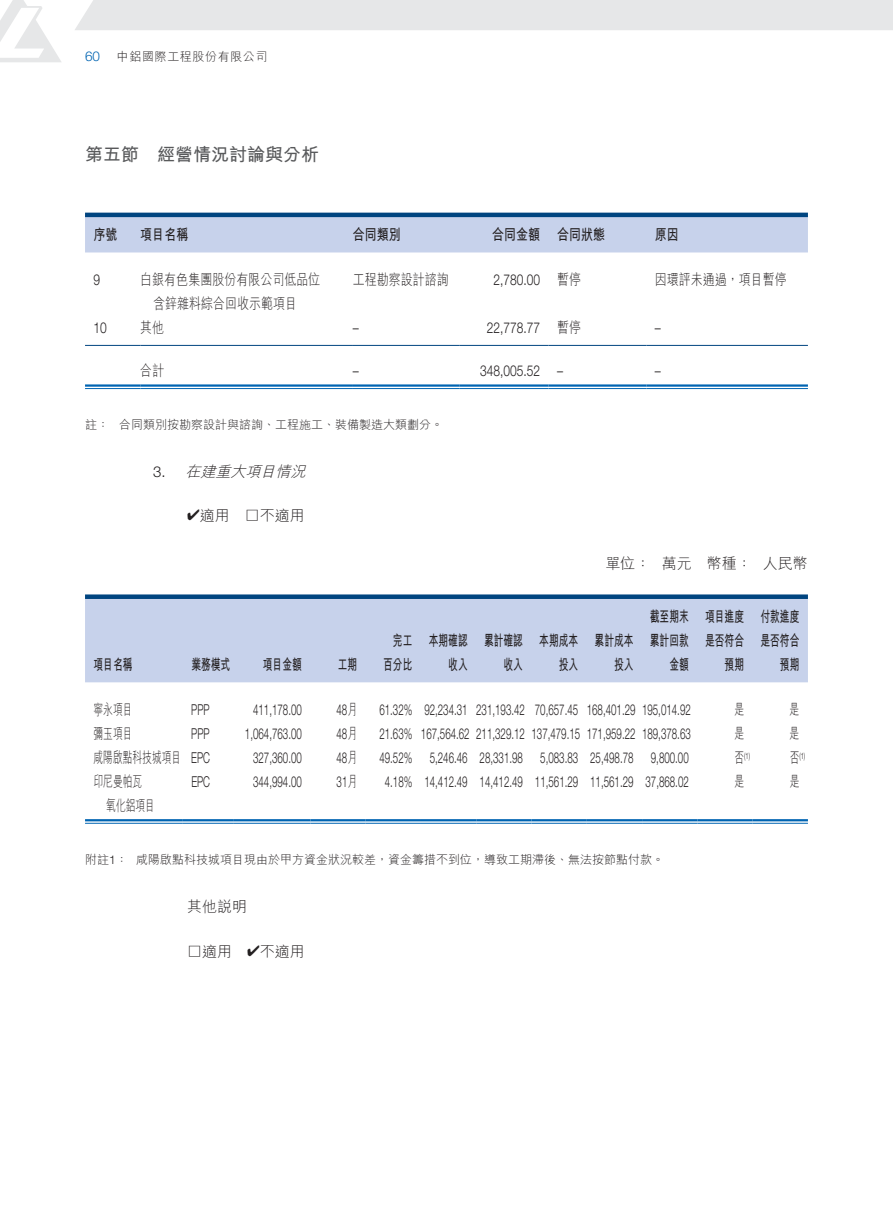
<style>
.page{position:relative;width:893px;height:1212px;background:#fff}
.page>*{position:absolute;margin:0;border:0;box-sizing:border-box;transform-origin:0 0}
.t1{font:18px "M Hei HK Bold E Ten B5 H";color:#58595b}
.t2{font:300 15px "Helvetica Neue LT Std";color:#231f20;scale:.65 1}
.t3{font:15px/24px "M Hei HK Bold E Ten B5 H";color:#231f20;text-align:right;scale:.65 1}
.t4{font:15px/24px "M Hei HK Light E Ten B5 H";color:#231f20;scale:.8 1}
.t5{font:300 15px "Helvetica Neue LT Std";color:#231f20;scale:.8 1}
.t6{font:15px/24px "M Hei HK Light E Ten B5 H";color:#231f20;scale:.65 1}
.t7{font:15px "M Hei HK Light E Ten B5 H";color:#231f20}
.t8{font:15px "M Hei HK Bold E Ten B5 H";color:#231f20;scale:.8 1}
.t9{font:italic 15px "M Hei HK Light E Ten B5 H";color:#231f20}
.t10{font:300 13.5px "Helvetica Neue LT Std";color:#0064b2}
.t11{font:12px "M Hei HK Light E Ten B5 H";color:#231f20}
.t12{font:12px "M Hei HK Light E Ten B5 H";letter-spacing:.05em;color:#231f20}
.t13{font:300 8.7px "Helvetica Neue LT Std";color:#231f20;scale:.65 1}
.s1{font-family:"M Hei HK Light E Ten B5 H";font-weight:400}
.s2{font-family:"Helvetica Neue LT Std";font-weight:300;font-style:normal}
.s3{font-family:"Helvetica Neue LT Std";font-weight:300}
.s4{font-family:"M Hei HK Light E Ten B5 H";font-weight:400;font-size:15px}
</style>
<div class="page">
<svg style="left:0;top:0;width:61px;height:62px"></svg>
<div style="left:75px;top:0;width:818px;height:30px;background:#e6e7e8"></div>
<div style="left:85px;top:217px;width:723px;height:35px;background:#c7d2eb"></div>
<hr style="left:85px;top:213px;width:723px;height:4px;background:#004580">
<hr style="left:85px;top:345px;width:55px;height:1px;background:#004580">
<hr style="left:140px;top:345px;width:213px;height:1px;background:#004580">
<hr style="left:353px;top:345px;width:106px;height:1px;background:#004580">
<hr style="left:459px;top:345px;width:90px;height:1px;background:#004580">
<hr style="left:549px;top:345px;width:97px;height:1px;background:#004580">
<hr style="left:646px;top:345px;width:162px;height:1px;background:#004580">
<hr style="left:85px;top:384px;width:55px;height:3px;background:#0064b2">
<hr style="left:85px;top:388px;width:55px;height:1px;background:#0064b2">
<hr style="left:140px;top:384px;width:213px;height:3px;background:#0064b2">
<hr style="left:140px;top:388px;width:213px;height:1px;background:#0064b2">
<hr style="left:353px;top:384px;width:106px;height:3px;background:#0064b2">
<hr style="left:353px;top:388px;width:106px;height:1px;background:#0064b2">
<hr style="left:459px;top:384px;width:90px;height:3px;background:#0064b2">
<hr style="left:459px;top:388px;width:90px;height:1px;background:#0064b2">
<hr style="left:549px;top:384px;width:97px;height:3px;background:#0064b2">
<hr style="left:549px;top:388px;width:97px;height:1px;background:#0064b2">
<hr style="left:646px;top:384px;width:162px;height:3px;background:#0064b2">
<hr style="left:646px;top:388px;width:162px;height:1px;background:#0064b2">
<div style="left:85px;top:599px;width:723px;height:83px;background:#c7d2eb"></div>
<div style="left:85px;top:594px;width:723px;height:5px;background:#004580"></div>
<hr style="left:85px;top:819px;width:98px;height:2px;background:#0064b2">
<hr style="left:85px;top:823px;width:98px;height:1px;background:#0064b2">
<hr style="left:183px;top:819px;width:51px;height:2px;background:#0064b2">
<hr style="left:183px;top:823px;width:51px;height:1px;background:#0064b2">
<hr style="left:234px;top:819px;width:76px;height:2px;background:#0064b2">
<hr style="left:234px;top:823px;width:76px;height:1px;background:#0064b2">
<hr style="left:310px;top:819px;width:56px;height:2px;background:#0064b2">
<hr style="left:310px;top:823px;width:56px;height:1px;background:#0064b2">
<hr style="left:366px;top:819px;width:55px;height:2px;background:#0064b2">
<hr style="left:366px;top:823px;width:55px;height:1px;background:#0064b2">
<hr style="left:421px;top:819px;width:55px;height:2px;background:#0064b2">
<hr style="left:421px;top:823px;width:55px;height:1px;background:#0064b2">
<hr style="left:476px;top:819px;width:55px;height:2px;background:#0064b2">
<hr style="left:476px;top:823px;width:55px;height:1px;background:#0064b2">
<hr style="left:531px;top:819px;width:56px;height:2px;background:#0064b2">
<hr style="left:531px;top:823px;width:56px;height:1px;background:#0064b2">
<hr style="left:587px;top:819px;width:55px;height:2px;background:#0064b2">
<hr style="left:587px;top:823px;width:55px;height:1px;background:#0064b2">
<hr style="left:642px;top:819px;width:55px;height:2px;background:#0064b2">
<hr style="left:642px;top:823px;width:55px;height:1px;background:#0064b2">
<hr style="left:697px;top:819px;width:56px;height:2px;background:#0064b2">
<hr style="left:697px;top:823px;width:56px;height:1px;background:#0064b2">
<hr style="left:753px;top:819px;width:55px;height:2px;background:#0064b2">
<hr style="left:753px;top:823px;width:55px;height:1px;background:#0064b2">
<p class="t10" style="left:85px;top:52px;width:17px">60</p>
<p class="t12" style="left:117px;top:52px;width:152px">中鋁國際工程股份有限公司</p>
<p class="t1" style="left:85px;top:147px;width:236px">第五節 經營情況討論與分析</p>
<p class="t8" style="left:94px;top:229px;width:32px">序號</p>
<p class="t8" style="left:140px;top:229px;width:62px">項目名稱</p>
<p class="t8" style="left:353px;top:229px;width:62px">合同類別</p>
<p class="t8" style="left:492px;top:229px;width:143px">合同金額 合同狀態</p>
<p class="t8" style="left:655px;top:229px;width:32px">原因</p>
<p class="t5" style="left:94px;top:274px;width:10px">9</p>
<p class="t4" style="left:153px;top:270px;width:211px;text-indent:-13px">白銀有色集團股份有限公司低品位含鋅雜料綜合回收示範項目</p>
<p class="t4" style="left:353px;top:270px;width:122px">工程勘察設計諮詢</p>
<p class="t5" style="left:493px;top:274px;width:111px">2,780.00 <span class="s1">暫停</span></p>
<p class="t4" style="left:655px;top:270px;width:167px">因環評未通過，項目暫停</p>
<p class="t5" style="left:94px;top:322px;width:18px">10</p>
<p class="t4" style="left:140px;top:318px;width:31px">其他</p>
<p class="t5" style="left:353px;top:322px;width:9px">–</p>
<p class="t5" style="left:487px;top:322px;width:119px">22,778.77 <span class="s1">暫停</span></p>
<p class="t5" style="left:655px;top:322px;width:9px">–</p>
<p class="t4" style="left:140px;top:361px;width:31px">合計</p>
<p class="t5" style="left:353px;top:366px;width:9px">–</p>
<p class="t5" style="left:480px;top:366px;width:105px">348,005.52 –</p>
<p class="t5" style="left:655px;top:366px;width:9px">–</p>
<p class="t11" style="left:85px;top:420px;width:360px">註： 合同類別按勘察設計與諮詢、工程施工、裝備製造大類劃分。</p>
<p class="t9" style="left:153px;top:466px;width:158px"><span class="s2">3 .</span> 在建重大項目情況</p>
<p class="t7" style="left:187px;top:509px;width:119px">✔適用 □不適用</p>
<p class="t7" style="left:605px;top:557px;width:204px">單位： 萬元 幣種： 人民幣</p>
<p class="t3" style="left:94px;top:654px;width:61px">項目名稱</p>
<p class="t3" style="left:191px;top:654px;width:61px">業務模式</p>
<p class="t3" style="left:263px;top:654px;width:61px">項目金額</p>
<p class="t3" style="left:338px;top:654px;width:31px">工期</p>
<p class="t3" style="left:383px;top:630px;width:46px">完工百分比</p>
<p class="t3" style="left:429px;top:630px;width:61px">本期確認收入</p>
<p class="t3" style="left:484px;top:630px;width:61px">累計確認收入</p>
<p class="t3" style="left:539px;top:630px;width:61px">本期成本投入</p>
<p class="t3" style="left:595px;top:630px;width:61px">累計成本投入</p>
<p class="t3" style="left:650px;top:606px;width:61px">截至期末累計回款金額</p>
<p class="t3" style="left:705px;top:606px;width:61px">項目進度是否符合預期</p>
<p class="t3" style="left:760px;top:606px;width:61px">付款進度是否符合預期</p>
<p class="t6" style="left:94px;top:699px;width:62px">寧永項目</p>
<p class="t2" style="left:191px;top:704px;width:30px">PPP</p>
<p class="t2" style="left:253px;top:704px;width:77px">411,178.00</p>
<p class="t2" style="left:337px;top:704px;width:33px">48<span class="s1">月</span></p>
<p class="t2" style="left:379px;top:704px;width:481px">61.32% 92,234.31 231,193.42 70,657.45 168,401.29 195,014.92</p>
<p class="t6" style="left:734px;top:699px;width:16px">是</p>
<p class="t6" style="left:790px;top:699px;width:16px">是</p>
<p class="t6" style="left:94px;top:723px;width:62px">彌玉項目</p>
<p class="t2" style="left:191px;top:728px;width:30px">PPP</p>
<p class="t2" style="left:245px;top:728px;width:89px">1,064,763.00</p>
<p class="t2" style="left:337px;top:728px;width:33px">48<span class="s1">月</span></p>
<p class="t2" style="left:379px;top:728px;width:481px">21.63% 167,564.62 211,329.12 137,479.15 171,959.22 189,378.63</p>
<p class="t6" style="left:734px;top:723px;width:16px">是</p>
<p class="t6" style="left:790px;top:723px;width:16px">是</p>
<p class="t6" style="left:94px;top:747px;width:181px">咸陽啟點科技城項目 <span class="s3">EPC</span></p>
<p class="t2" style="left:253px;top:752px;width:77px">327,360.00</p>
<p class="t2" style="left:337px;top:752px;width:33px">48<span class="s1">月</span></p>
<p class="t2" style="left:379px;top:752px;width:478px">49.52% 5,246.46 28,331.98 5,083.83 25,498.78 9,800.00</p>
<p class="t13" style="left:734px;top:753px;width:26px"><span class="s4">否</span>(1)</p>
<p class="t13" style="left:790px;top:753px;width:26px"><span class="s4">否</span>(1)</p>
<p class="t6" style="left:106px;top:771px;width:76px;text-indent:-13px">印尼曼帕瓦氧化鋁項目</p>
<p class="t2" style="left:191px;top:776px;width:30px">EPC</p>
<p class="t2" style="left:253px;top:776px;width:77px">344,994.00</p>
<p class="t2" style="left:337px;top:776px;width:33px">31<span class="s1">月</span></p>
<p class="t2" style="left:385px;top:776px;width:469px">4.18% 14,412.49 14,412.49 11,561.29 11,561.29 37,868.02</p>
<p class="t6" style="left:734px;top:771px;width:16px">是</p>
<p class="t6" style="left:790px;top:771px;width:16px">是</p>
<p class="t11" style="left:85px;top:855px;width:581px">附註<span class="s3">1</span>： 咸陽啟點科技城項目現由於甲方資金狀況較差，資金籌措不到位，導致工期滯後、無法按節點付款。</p>
<p class="t7" style="left:187px;top:900px;width:62px">其他說明</p>
<p class="t7" style="left:187px;top:945px;width:119px">□適用 ✔不適用</p>
</div>
